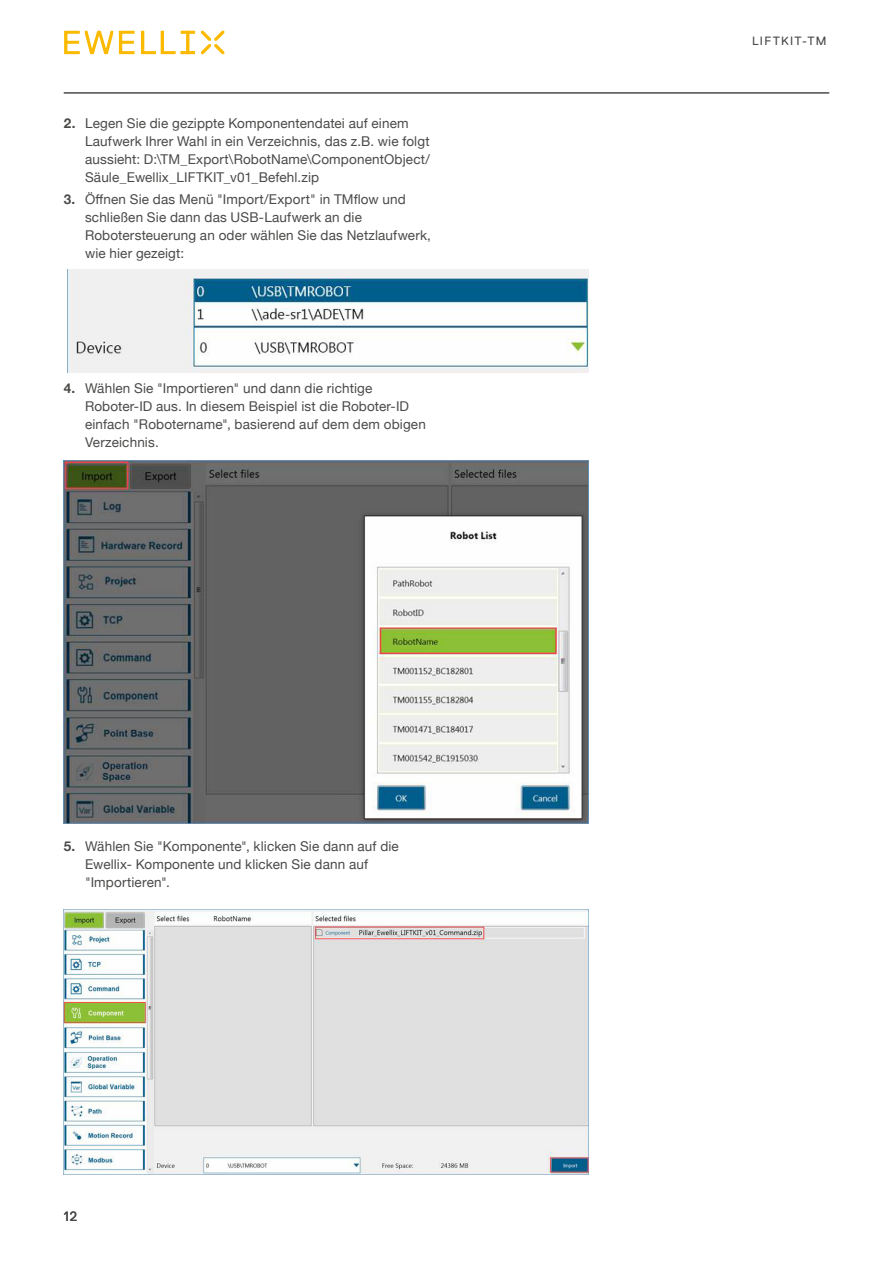
<style>
.page{position:relative;width:893px;height:1263px;background:#fff}
.page>*{position:absolute;margin:0;border:0;box-sizing:border-box;transform-origin:0 0}
.t1{font:13.5px/18px "Helvetica Neue";letter-spacing:.01em;color:#4a4a49}
.t2{font:13.5px "Replica Std";color:#4a4a49}
.t3{font:12px "Replica Std";letter-spacing:.11em;color:#4a4a49}
.s1{font-weight:700}
</style>
<div class="page">
<svg style="left:64px;top:31px;width:131px;height:23px"></svg>
<svg style="left:201px;top:31px;width:23px;height:23px"></svg>
<hr style="left:64px;top:93px;width:765px;height:1px;background:#4a4a49">
<img style="left:68px;top:270px;width:520px;height:102px">
<img style="left:64px;top:461px;width:525px;height:362px">
<img style="left:64px;top:909px;width:524px;height:265px">
<p class="t1" style="left:85px;top:115px;width:347px;text-indent:-21px"><span class="s1">2.</span> Legen Sie die gezippte Komponentendatei auf einem Laufwerk Ihrer Wahl in ein Verzeichnis, das z.B. wie folgt aussieht: D:\TM_Export\RobotName\ComponentObject/ Säule_Ewellix_LIFTKIT_v01_Befehl.zip</p>
<p class="t1" style="left:85px;top:191px;width:347px;text-indent:-21px"><span class="s1">3.</span> Öffnen Sie das Menü "Import/Export" in TMflow und schließen Sie dann das USB-Laufwerk an die Robotersteuerung an oder wählen Sie das Netzlaufwerk, wie hier gezeigt:</p>
<p class="t1" style="left:85px;top:379px;width:342px;text-indent:-21px"><span class="s1">4.</span> Wählen Sie "Importieren" und dann die richtige Roboter-ID aus. In diesem Beispiel ist die Roboter-ID einfach "Robotername", basierend auf dem dem obigen Verzeichnis.</p>
<p class="t1" style="left:85px;top:838px;width:315px;text-indent:-21px"><span class="s1">5.</span> Wählen Sie "Komponente", klicken Sie dann auf die<br>Ewellix- Komponente und klicken Sie dann auf "Importieren".</p>
<p class="t2" style="left:64px;top:1209px;width:15px">12</p>
<p class="t3" style="left:752px;top:34px;width:76px">LIFTKIT-TM</p>
</div>
